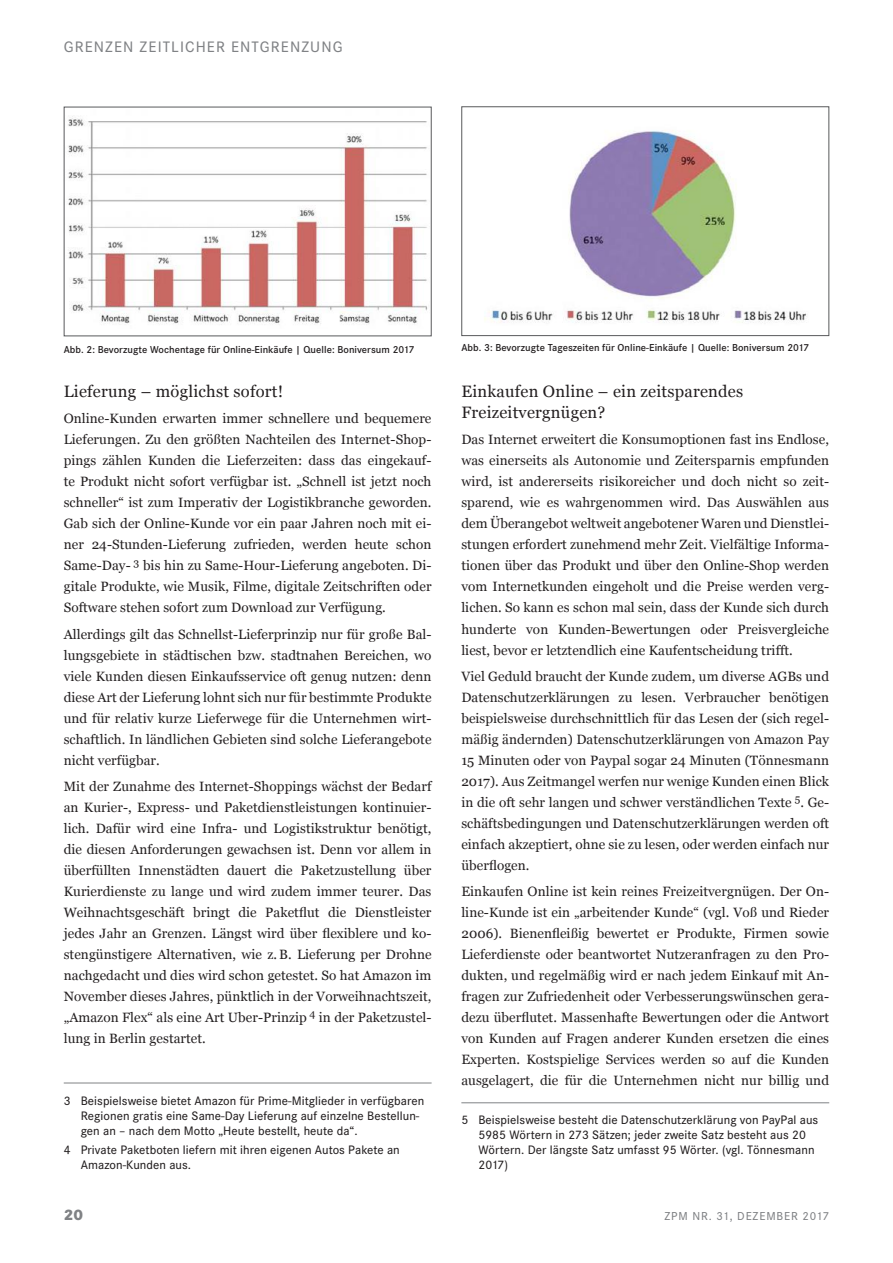
<style>
.page{position:relative;width:893px;height:1263px;background:#fff}
.page>*{position:absolute;margin:0;border:0;box-sizing:border-box;transform-origin:0 0}
.t1{font:16.5px/21px "Georgia";letter-spacing:.015em;color:#231f20}
.t2{font:500 15.75px "Corporate S";letter-spacing:.07em;color:#808285}
.t3{font:800 15.75px "Corporate S";color:#808285}
.t4{font:13.5px/21px "Georgia";letter-spacing:.005em;color:#231f20;text-align:justify}
.t5{font:500 12.75px/15px "Corporate S";letter-spacing:.005em;color:#231f20}
.t6{font:500 12px "Corporate S";letter-spacing:.07em;color:#808285}
.t7{font:600 10.5px "Corporate S";letter-spacing:.005em;color:#231f20}
</style>
<div class="page">
<img style="left:68px;top:116px;width:360px;height:209px">
<img style="left:484px;top:130px;width:323px;height:193px">
<div style="left:461px;top:106px;width:368px;height:230px;border:1px solid #58595b"></div>
<hr style="left:64px;top:1083px;width:368px;height:1px;background:#808285">
<hr style="left:461px;top:1102px;width:368px;height:1px;background:#808285">
<p class="t2" style="left:64px;top:41px;width:280px">GRENZEN ZEITLICHER ENTGRENZUNG</p>
<p class="t7" style="left:64px;top:345px;width:352px">Abb. 2: Bevorzugte Wochentage für Online-Einkäufe | Quelle: Boniversum 2017</p>
<p class="t7" style="left:461px;top:343px;width:349px">Abb. 3: Bevorzugte Tageszeiten für Online-Einkäufe | Quelle: Boniversum 2017</p>
<p class="t1" style="left:64px;top:381px;width:221px">Lieferung – möglichst sofort!</p>
<p class="t4" style="left:64px;top:408px;width:369px">Online-Kunden erwarten immer schnellere und bequemere Lieferungen. Zu den größten Nachteilen des Internet-Shop&shy;pings zählen Kunden die Lieferzeiten: dass das eingekauf&shy;te Produkt nicht sofort verfügbar ist. „Schnell ist jetzt noch schneller“ ist zum Imperativ der Logistikbranche geworden.<br>Gab sich der Online-Kunde vor ein paar Jahren noch mit ei&shy;ner 24-Stunden-Lieferung zufrieden, werden heute schon Same-Day- <sup>3</sup> bis hin zu Same-Hour-Lieferung angeboten. Di&shy;gitale Produkte, wie Musik, Filme, digitale Zeitschriften oder Software stehen sofort zum Download zur Verfügung.</p>
<p class="t4" style="left:64px;top:624px;width:369px">Allerdings gilt das Schnellst-Lieferprinzip nur für große Bal&shy;lungsgebiete in städtischen bzw. stadtnahen Bereichen, wo viele Kunden diesen Einkaufsservice oft genug nutzen: denn diese Art der Lieferung lohnt sich nur für bestimmte Produkte und für relativ kurze Lieferwege für die Unternehmen wirt&shy;schaftlich. In ländlichen Gebieten sind solche Lieferangebote nicht verfügbar.</p>
<p class="t4" style="left:64px;top:776px;width:369px">Mit der Zunahme des Internet-Shoppings wächst der Bedarf an Kurier-, Express- und Paketdienstleistungen kontinuier&shy;lich. Dafür wird eine Infra- und Logistikstruktur benötigt, die diesen Anforderungen gewachsen ist. Denn vor allem in überfüllten Innenstädten dauert die Paketzustellung über Kurierdienste zu lange und wird zudem immer teurer. Das Weihnachtsgeschäft bringt die Paketflut die Dienstleister jedes Jahr an Grenzen. Längst wird über flexiblere und ko&shy;stengünstigere Alternativen, wie z. B. Lieferung per Drohne nachgedacht und dies wird schon getestet. So hat Amazon im November dieses Jahres, pünktlich in der Vorweihnachtszeit, „Amazon Flex“ als eine Art Uber-Prinzip <sup>4</sup> in der Paketzustel&shy;lung in Berlin gestartet.</p>
<p class="t5" style="left:81px;top:1095px;width:345px;text-indent:-17px">3 Beispielsweise bietet Amazon für Prime-Mitglieder in verfügbaren<br>Regionen gratis eine Same-Day Lieferung auf einzelne Bestellun&shy;gen an – nach dem Motto „Heute bestellt, heute da“.</p>
<p class="t5" style="left:81px;top:1143px;width:320px;text-indent:-17px">4 Private Paketboten liefern mit ihren eigenen Autos Pakete an<br>Amazon-Kunden aus.</p>
<p class="t1" style="left:461px;top:381px;width:283px">Einkaufen Online – ein zeitsparendes<br>Freizeitvergnügen?</p>
<p class="t4" style="left:461px;top:429px;width:369px">Das Internet erweitert die Konsumoptionen fast ins Endlose, was einerseits als Autonomie und Zeitersparnis empfunden wird, ist andererseits risikoreicher und doch nicht so zeit&shy;sparend, wie es wahrgenommen wird. Das Auswählen aus dem Überangebot weltweit angebotener Waren und Dienstlei&shy;stungen erfordert zunehmend mehr Zeit. Vielfältige Informa&shy;tionen über das Produkt und über den Online-Shop werden vom Internetkunden eingeholt und die Preise werden verg&shy;lichen. So kann es schon mal sein, dass der Kunde sich durch hunderte von Kunden-Bewertungen oder Preisvergleiche liest, bevor er letztendlich eine Kaufentscheidung trifft.</p>
<p class="t4" style="left:461px;top:666px;width:369px">Viel Geduld braucht der Kunde zudem, um diverse AGBs und Datenschutzerklärungen zu lesen. Verbraucher benötigen beispielsweise durchschnittlich für das Lesen der (sich regel&shy;mäßig ändernden) Datenschutzerklärungen von Amazon Pay 15 Minuten oder von Paypal sogar 24 Minuten (Tönnesmann 2017). Aus Zeitmangel werfen nur wenige Kunden einen Blick in die oft sehr langen und schwer verständlichen Texte <sup>5</sup>. Ge&shy;schäftsbedingungen und Datenschutzerklärungen werden oft einfach akzeptiert, ohne sie zu lesen, oder werden einfach nur überflogen.</p>
<p class="t4" style="left:461px;top:881px;width:369px">Einkaufen Online ist kein reines Freizeitvergnügen. Der On&shy;line-Kunde ist ein „arbeitender Kunde“ (vgl. Voß und Rieder 2006). Bienenfleißig bewertet er Produkte, Firmen sowie Lieferdienste oder beantwortet Nutzeranfragen zu den Pro&shy;dukten, und regelmäßig wird er nach jedem Einkauf mit An&shy;fragen zur Zufriedenheit oder Verbesserungswünschen gera&shy;dezu überflutet. Massenhafte Bewertungen oder die Antwort von Kunden auf Fragen anderer Kunden ersetzen die eines Experten. Kostspielige Services werden so auf die Kunden ausgelagert, die für die Unternehmen nicht nur billig und</p>
<p class="t5" style="left:478px;top:1114px;width:341px;text-indent:-17px">5 Beispielsweise besteht die Datenschutzerklärung von PayPal aus 5985 Wörtern in 273 Sätzen; jeder zweite Satz besteht aus 20<br>Wörtern. Der längste Satz umfasst 95 Wörter. (vgl. Tönnesmann 2017)</p>
<p class="t3" style="left:64px;top:1209px;width:21px">20</p>
<p class="t6" style="left:664px;top:1212px;width:166px">ZPM NR. 31, DEZEMBER 2017</p>
</div>
